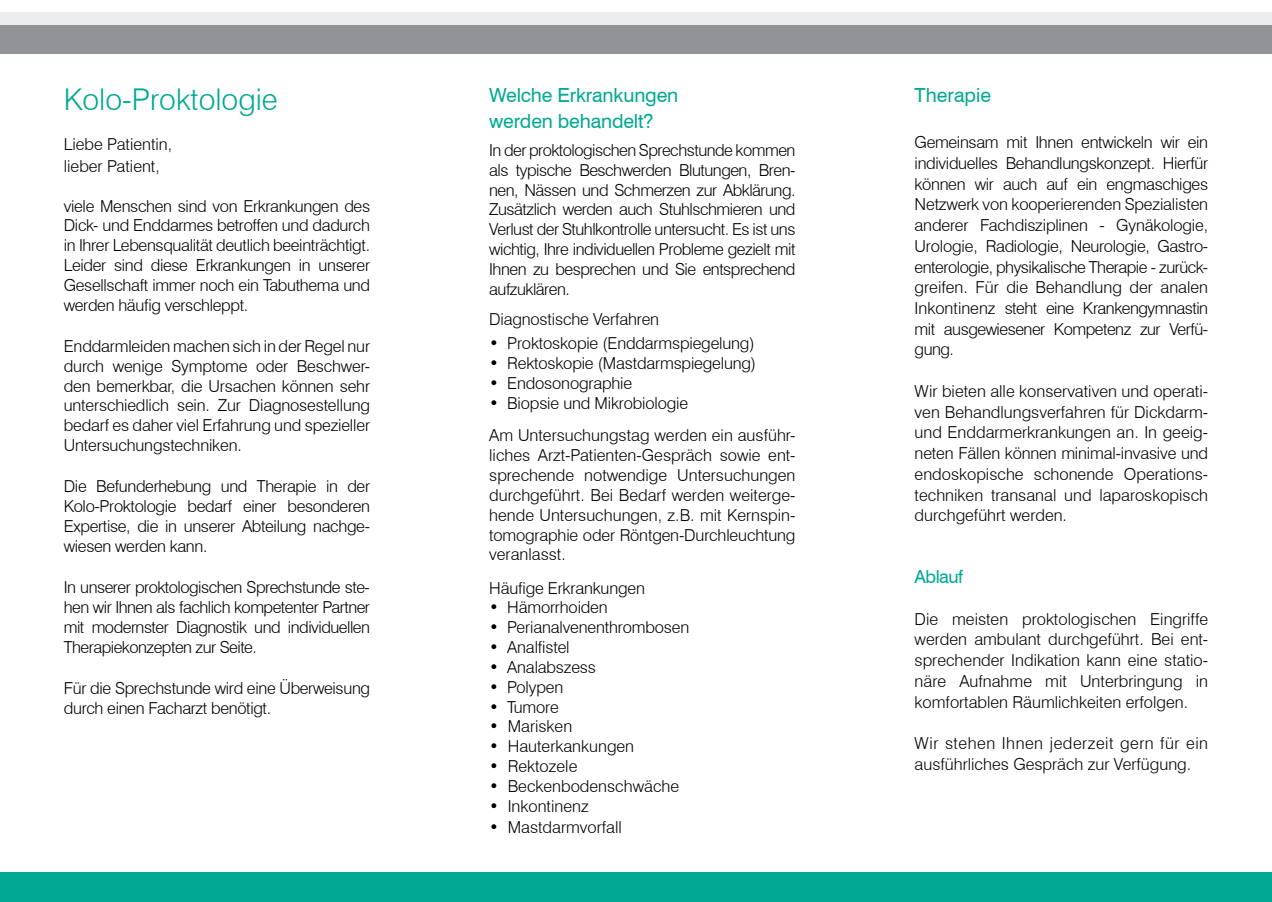
<style>
.page{position:relative;width:1272px;height:902px;background:#fff}
.page>*{position:absolute;margin:0;border:0;box-sizing:border-box;transform-origin:0 0}
.t1{font:300 30px "Swiss 721 BT";color:#00a992}
.t2{font:19.5px/25.5px "Swiss 721 BT";letter-spacing:-.01em;color:#00a992}
.t3{font:18px "Swiss 721 BT";letter-spacing:-.03em;color:#00a992}
.t4{font:300 16.5px/19.8px "Swiss 721 BT";letter-spacing:-.01em;color:#000;text-align:justify}
</style>
<div class="page">
<div style="left:0;top:24px;width:1271px;height:30px;background:#929396"></div>
<div style="left:0;top:872px;width:1271px;height:29px;background:#00a992"></div>
<div style="left:0;top:12px;width:1271px;height:12px;background:#eceded"></div>
<h1 class="t1" style="left:64px;top:81px;width:215px">Kolo-Proktologie</h1>
<p class="t4" style="left:64px;top:132px;width:110px;line-height:22.5px">Liebe Patientin, lieber Patient,</p>
<p class="t4" style="left:64px;top:195px;width:308px">viele Menschen sind von Erkrankungen des Dick- und Enddarmes betroffen und dadurch in Ihrer Lebensqualität deutlich beeinträchtigt.<br>Leider sind diese Erkrankungen in unserer Gesellschaft immer noch ein Tabuthema und werden häufig verschleppt.</p>
<p class="t4" style="left:64px;top:336px;width:308px">Enddarmleiden machen sich in der Regel nur durch wenige Symptome oder Beschwer&shy;den bemerkbar, die Ursachen können sehr unterschiedlich sein. Zur Diagnosestellung bedarf es daher viel Erfahrung und spezieller Untersuchungstechniken.</p>
<p class="t4" style="left:64px;top:476px;width:308px">Die Befunderhebung und Therapie in der Kolo-Proktologie bedarf einer besonderen Expertise, die in unserer Abteilung nachge&shy;wiesen werden kann.</p>
<p class="t4" style="left:64px;top:577px;width:308px">In unserer proktologischen Sprechstunde ste&shy;hen wir Ihnen als fachlich kompetenter Partner mit modernster Diagnostik und individuellen Therapiekonzepten zur Seite.</p>
<p class="t4" style="left:64px;top:678px;width:308px">Für die Sprechstunde wird eine Überweisung durch einen Facharzt benötigt.</p>
<p class="t2" style="left:489px;top:82px;width:190px">Welche Erkrankungen werden behandelt?</p>
<p class="t4" style="left:489px;top:140px;width:308px">In der proktologischen Sprechstunde kommen als typische Beschwerden Blutungen, Bren&shy;nen, Nässen und Schmerzen zur Abklärung.<br>Zusätzlich werden auch Stuhlschmieren und Verlust der Stuhlkontrolle untersucht. Es ist uns wichtig, Ihre individuellen Probleme gezielt mit Ihnen zu besprechen und Sie entsprechend aufzuklären.</p>
<p class="t4" style="left:489px;top:309px;width:171px">Diagnostische Verfahren</p>
<p class="t4" style="left:489px;top:333px;width:267px">• Proktoskopie (Enddarmspiegelung)</p>
<p class="t4" style="left:489px;top:353px;width:268px">• Rektoskopie (Mastdarmspiegelung)</p>
<p class="t4" style="left:489px;top:373px;width:144px">• Endosonographie</p>
<p class="t4" style="left:489px;top:386px;width:308px;line-height:32.5px">• Biopsie und Mikrobiologie<br>Am Untersuchungstag werden ein ausführ-</p>
<p class="t4" style="left:489px;top:445px;width:308px">liches Arzt-Patienten-Gespräch sowie ent&shy;sprechende notwendige Untersuchungen durchgeführt. Bei Bedarf werden weiterge&shy;hende Untersuchungen, z.B. mit Kernspin&shy;tomographie oder Röntgen-Durchleuchtung veranlasst.</p>
<p class="t4" style="left:489px;top:577px;width:157px">Häufige Erkrankungen</p>
<p class="t4" style="left:489px;top:597px;width:120px">• Hämorrhoiden</p>
<p class="t4" style="left:489px;top:617px;width:201px">• Perianalvenenthrombosen</p>
<p class="t4" style="left:489px;top:637px;width:82px">• Analfistel</p>
<p class="t4" style="left:489px;top:657px;width:108px">• Analabszess</p>
<p class="t4" style="left:489px;top:676px;width:76px">• Polypen</p>
<p class="t4" style="left:489px;top:696px;width:71px">• Tumore</p>
<p class="t4" style="left:489px;top:716px;width:84px">• Marisken</p>
<p class="t4" style="left:489px;top:736px;width:146px">• Hauterkankungen</p>
<p class="t4" style="left:489px;top:756px;width:90px">• Rektozele</p>
<p class="t4" style="left:489px;top:775px;width:191px">• Beckenbodenschwäche</p>
<p class="t4" style="left:489px;top:795px;width:101px">• Inkontinenz</p>
<p class="t4" style="left:489px;top:817px;width:134px">• Mastdarmvorfall</p>
<p class="t2" style="left:914px;top:82px;width:78px">Therapie</p>
<p class="t4" style="left:914px;top:132px;width:295px;line-height:20.7px">Gemeinsam mit Ihnen entwickeln wir ein individuelles Behandlungskonzept. Hierfür können wir auch auf ein engmaschiges Netzwerk von kooperierenden Spezialisten anderer Fachdisziplinen - Gynäkologie, Urologie, Radiologie, Neurologie, Gastro&shy;enterologie, physikalische Therapie - zurück&shy;greifen. Für die Behandlung der analen Inkontinenz steht eine Krankengymnastin mit ausgewiesener Kompetenz zur Verfü&shy;gung.</p>
<p class="t4" style="left:914px;top:380px;width:295px;line-height:20.7px">Wir bieten alle konservativen und operati&shy;ven Behandlungsverfahren für Dickdarm&shy;und Enddarmerkrankungen an. In geeig&shy;neten Fällen können minimal-invasive und endoskopische schonende Operations&shy;techniken transanal und laparoskopisch durchgeführt werden.</p>
<p class="t3" style="left:914px;top:564px;width:50px">Ablauf</p>
<p class="t4" style="left:914px;top:608px;width:295px;line-height:20.7px">Die meisten proktologischen Eingriffe werden ambulant durchgeführt. Bei ent&shy;sprechender Indikation kann eine statio&shy;näre Aufnahme mit Unterbringung in komfortablen Räumlichkeiten erfolgen.</p>
<p class="t4" style="left:914px;top:732px;width:295px;line-height:20.7px">Wir stehen Ihnen jederzeit gern für ein ausführliches Gespräch zur Verfügung.</p>
</div>
